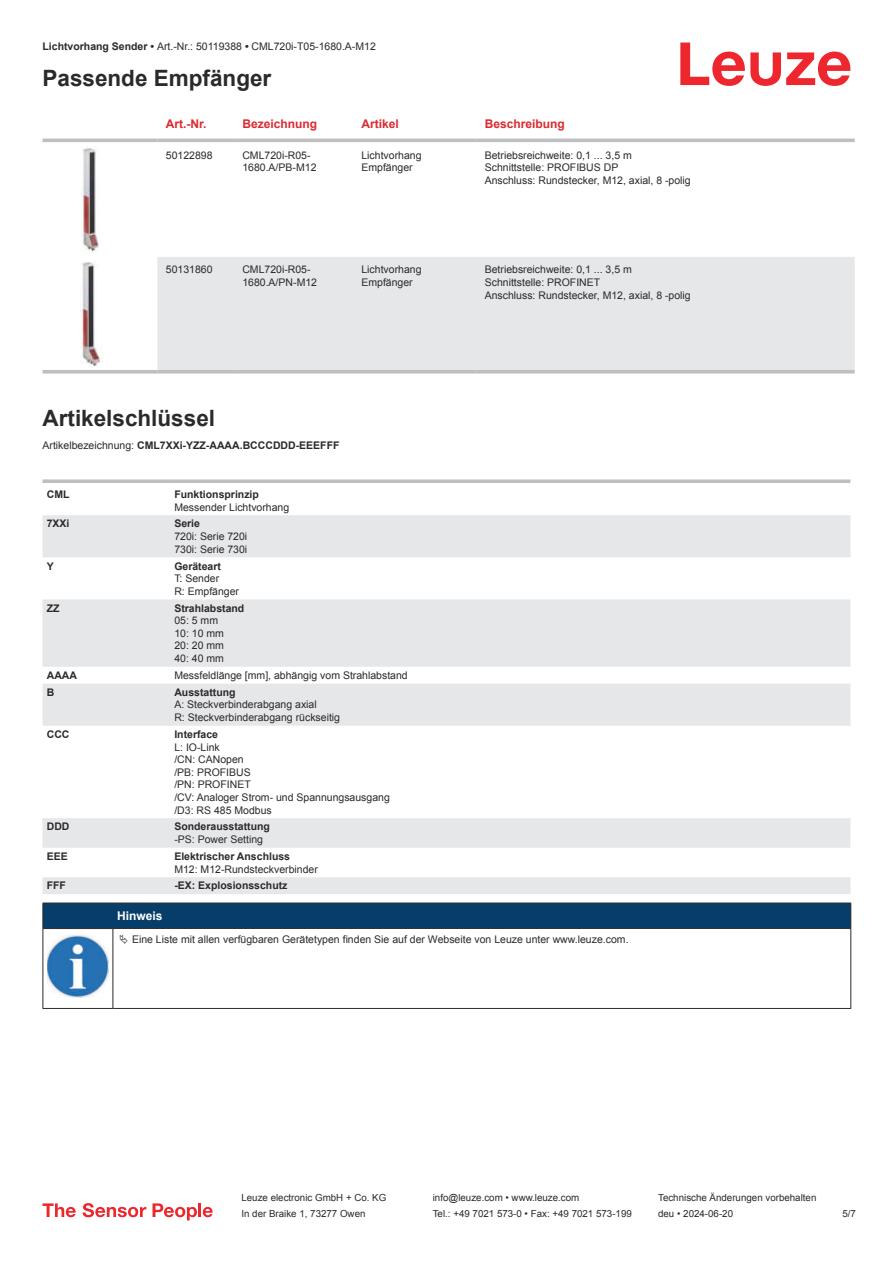
<style>
.page{position:relative;width:893px;height:1263px;background:#fff}
.page>*{position:absolute;margin:0;border:0;box-sizing:border-box;transform-origin:0 0}
.t1{font:700 22.5px "Arial";color:#2b292a}
.t2{font:700 12px "Arial";color:#db2a30}
.t3{font:700 12px "Arial";color:#fff}
.t4{font:10.5px/12.6px "Arial";color:#2b292a}
.t5{font:700 10.5px "Arial";color:#2b292a}
.t6{font:9.75px "Arial";color:#2b292a}
.s1{font-weight:700}
.s2{font-weight:400}
</style>
<div class="page">
<svg style="left:680px;top:43px;width:170px;height:43px"></svg>
<div style="left:157px;top:257px;width:698px;height:113px;background:#e6e7e9"></div>
<hr style="left:43px;top:139px;width:114px;height:3px;background:#bdbfc1">
<hr style="left:157px;top:139px;width:77px;height:3px;background:#bdbfc1">
<hr style="left:234px;top:139px;width:119px;height:3px;background:#bdbfc1">
<hr style="left:353px;top:139px;width:123px;height:3px;background:#bdbfc1">
<hr style="left:476px;top:139px;width:379px;height:3px;background:#bdbfc1">
<svg style="left:43px;top:370px;width:114px;height:4px"></svg>
<svg style="left:157px;top:370px;width:77px;height:4px"></svg>
<svg style="left:234px;top:370px;width:119px;height:4px"></svg>
<svg style="left:353px;top:370px;width:123px;height:4px"></svg>
<svg style="left:476px;top:370px;width:379px;height:4px;background:#c4c6c7"></svg>
<img style="left:82px;top:148px;width:17px;height:104px">
<img style="left:80px;top:262px;width:23px;height:105px">
<svg style="left:43px;top:515px;width:807px;height:379px;fill:#e6e7e9"></svg>
<svg style="left:43px;top:479px;width:127px;height:4px"></svg>
<svg style="left:170px;top:479px;width:680px;height:4px;background:#c4c6c7"></svg>
<svg style="left:43px;top:1203px;width:33px;height:14px"></svg>
<svg style="left:83px;top:1203px;width:63px;height:14px"></svg>
<svg style="left:153px;top:1203px;width:44px;height:17px"></svg>
<hr style="left:198px;top:1203px;width:3px;height:14px;background:#ed272d">
<svg style="left:203px;top:1207px;width:10px;height:10px"></svg>
<hr style="left:43px;top:928px;width:70px;height:1px;background:#2b292a">
<div style="left:43px;top:903px;width:808px;height:25px;background:#063d69"></div>
<hr style="left:113px;top:928px;width:738px;height:1px;background:#2b292a">
<hr style="left:43px;top:929px;width:1px;height:75px;background:#2b292a">
<hr style="left:113px;top:929px;width:1px;height:75px;background:#2b292a">
<hr style="left:850px;top:929px;width:1px;height:75px;background:#2b292a">
<hr style="left:43px;top:1008px;width:70px;height:1px;background:#2b292a">
<hr style="left:113px;top:1008px;width:738px;height:1px;background:#2b292a">
<img style="left:47px;top:935px;width:61px;height:63px">
<p class="t4" style="left:43px;top:41px;width:335px"><span class="s1">Lichtvorhang Sender •</span> Art.-Nr.: 50119388 <span class="s1">•</span> CML720i-T05-1680.A-M12</p>
<h1 class="t1" style="left:43px;top:70px;width:230px">Passende Empfänger</h1>
<p class="t2" style="left:166px;top:119px;width:42px">Art.-Nr.</p>
<p class="t2" style="left:242px;top:119px;width:76px">Bezeichnung</p>
<p class="t2" style="left:361px;top:119px;width:39px">Artikel</p>
<p class="t2" style="left:485px;top:119px;width:82px">Beschreibung</p>
<p class="t4" style="left:166px;top:150px;width:48px">50122898</p>
<p class="t4" style="left:242px;top:150px;width:76px">CML720i-R05-<br>1680.A/PB-M12</p>
<p class="t4" style="left:361px;top:150px;width:62px">Lichtvorhang<br>Empfänger</p>
<p class="t4" style="left:485px;top:150px;width:208px">Betriebsreichweite: 0,1 ... 3,5 m<br>Schnittstelle: PROFIBUS DP<br>Anschluss: Rundstecker, M12, axial, 8 -polig</p>
<p class="t4" style="left:166px;top:264px;width:48px">50131860</p>
<p class="t4" style="left:242px;top:264px;width:76px">CML720i-R05-<br>1680.A/PN-M12</p>
<p class="t4" style="left:361px;top:264px;width:62px">Lichtvorhang<br>Empfänger</p>
<p class="t4" style="left:485px;top:264px;width:208px">Betriebsreichweite: 0,1 ... 3,5 m<br>Schnittstelle: PROFINET<br>Anschluss: Rundstecker, M12, axial, 8 -polig</p>
<h1 class="t1" style="left:43px;top:410px;width:174px">Artikelschlüssel</h1>
<p class="t5" style="left:43px;top:442px;width:298px"><span class="s2">Artikelbezeichnung:</span> CML7XXi-YZZ-AAAA.BCCCDDD-EEEFFF</p>
<p class="t5" style="left:47px;top:490px;width:24px">CML</p>
<p class="t5" style="left:174px;top:490px;width:86px">Funktionsprinzip</p>
<p class="t4" style="left:174px;top:501px;width:116px">Messender Lichtvorhang</p>
<p class="t5" style="left:47px;top:520px;width:24px">7XXi</p>
<p class="t5" style="left:174px;top:520px;width:27px">Serie</p>
<p class="t4" style="left:174px;top:531px;width:74px">720i: Serie 720i<br>730i: Serie 730i</p>
<p class="t5" style="left:47px;top:562px;width:9px">Y</p>
<p class="t5" style="left:174px;top:562px;width:48px">Geräteart</p>
<p class="t4" style="left:174px;top:573px;width:66px">T: Sender<br>R: Empfänger</p>
<p class="t5" style="left:47px;top:604px;width:14px">ZZ</p>
<p class="t5" style="left:174px;top:604px;width:72px">Strahlabstand</p>
<p class="t4" style="left:174px;top:615px;width:51px">05: 5 mm<br>10: 10 mm<br>20: 20 mm<br>40: 40 mm</p>
<p class="t5" style="left:47px;top:671px;width:32px">AAAA</p>
<p class="t4" style="left:174px;top:670px;width:235px">Messfeldlänge [mm], abhängig vom Strahlabstand</p>
<p class="t5" style="left:47px;top:688px;width:9px">B</p>
<p class="t5" style="left:174px;top:688px;width:63px">Ausstattung</p>
<p class="t4" style="left:174px;top:699px;width:167px">A: Steckverbinderabgang axial<br>R: Steckverbinderabgang rückseitig</p>
<p class="t5" style="left:47px;top:730px;width:24px">CCC</p>
<p class="t5" style="left:174px;top:730px;width:45px">Interface</p>
<p class="t4" style="left:174px;top:741px;width:217px">L: IO-Link<br>/CN: CANopen<br>/PB: PROFIBUS<br>/PN: PROFINET<br>/CV: Analoger Strom- und Spannungsausgang /D3: RS 485 Modbus</p>
<p class="t5" style="left:47px;top:823px;width:24px">DDD</p>
<p class="t5" style="left:174px;top:823px;width:97px">Sonderausstattung</p>
<p class="t4" style="left:174px;top:834px;width:90px">-PS: Power Setting</p>
<p class="t5" style="left:47px;top:852px;width:23px">EEE</p>
<p class="t5" style="left:174px;top:852px;width:117px">Elektrischer Anschluss</p>
<p class="t4" style="left:174px;top:863px;width:145px">M12: M12-Rundsteckverbinder</p>
<p class="t5" style="left:47px;top:882px;width:21px">FFF</p>
<p class="t5" style="left:174px;top:882px;width:115px">-EX: Explosionsschutz</p>
<p class="t3" style="left:117px;top:911px;width:47px">Hinweis</p>
<p class="t4" style="left:132px;top:934px;width:498px">Eine Liste mit allen verfügbaren Gerätetypen finden Sie auf der Webseite von Leuze unter www.leuze.com.</p>
<p class="t6" style="left:241px;top:1194px;width:146px">Leuze electronic GmbH + Co. KG</p>
<p class="t6" style="left:433px;top:1194px;width:148px">info@leuze.com • www.leuze.com</p>
<p class="t6" style="left:658px;top:1194px;width:160px">Technische Änderungen vorbehalten</p>
<p class="t6" style="left:241px;top:1210px;width:126px">In der Braike 1, 73277 Owen</p>
<p class="t6" style="left:433px;top:1210px;width:201px">Tel.: +49 7021 573-0 • Fax: +49 7021 573-199</p>
<p class="t6" style="left:658px;top:1210px;width:76px">deu • 2024-06-20</p>
<p class="t6" style="left:842px;top:1210px;width:15px">5 /7</p>
</div>
